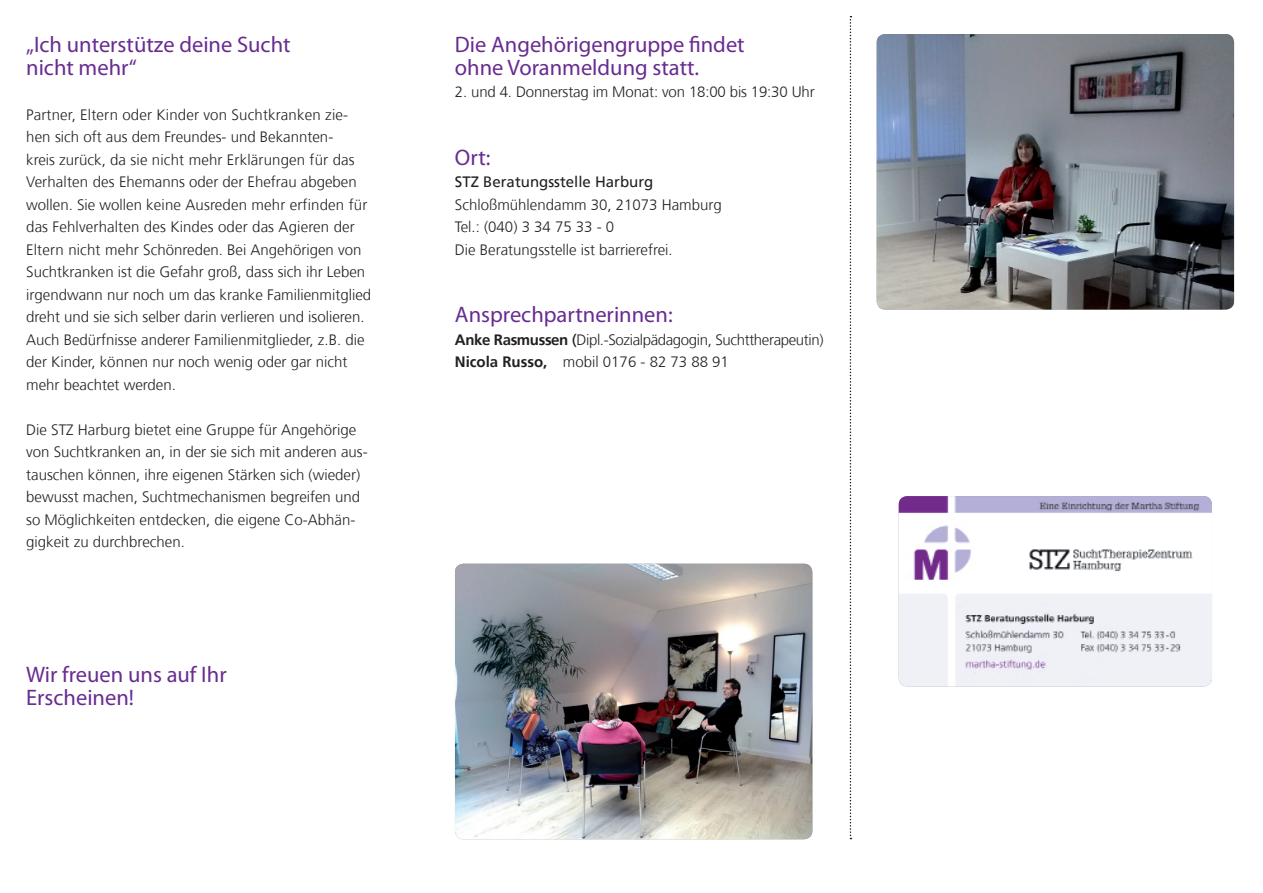
<style>
.page{position:relative;width:1263px;height:893px;background:#fff}
.page>*{position:absolute;margin:0;border:0;box-sizing:border-box;transform-origin:0 0}
.t1{font:22.5px/22.5px "Myriad Pro";color:#692c91}
.t2{font:300 15px/22.5px "Frutiger";color:#231f20}
.t3{font:300 15px/22.5px "Frutiger";letter-spacing:-.025em;color:#231f20}
.t4{font:15px "Frutiger";color:#231f20}
.s1{font-weight:700}
.s2{font-weight:400}
</style>
<div class="page">
<svg style="left:850px;top:16px;width:1px;height:823px"></svg>
<img style="left:899px;top:496px;width:313px;height:190px">
<img style="left:455px;top:564px;width:357px;height:275px">
<img style="left:877px;top:34px;width:357px;height:276px">
<h1 class="t1" style="left:26px;top:33px;width:266px">„Ich unterstütze deine Sucht nicht mehr“</h1>
<p class="t2" style="left:26px;top:104px;width:347px">Partner, Eltern oder Kinder von Suchtkranken zie&shy;hen sich oft aus dem Freundes- und Bekannten-<br>kreis zurück, da sie nicht mehr Erklärungen für das Verhalten des Ehemanns oder der Ehefrau abgeben wollen. Sie wollen keine Ausreden mehr erfinden für das Fehlverhalten des Kindes oder das Agieren der Eltern nicht mehr Schönreden. Bei Angehörigen von Suchtkranken ist die Gefahr groß, dass sich ihr Leben irgendwann nur noch um das kranke Familienmitglied dreht und sie sich selber darin verlieren und isolieren.<br>Auch Bedürfnisse anderer Familienmitglieder, z.B. die der Kinder, können nur noch wenig oder gar nicht mehr beachtet werden.</p>
<p class="t2" style="left:26px;top:419px;width:343px">Die STZ Harburg bietet eine Gruppe für Angehörige von Suchtkranken an, in der sie sich mit anderen aus&shy;tauschen können, ihre eigenen Stärken sich (wieder) bewusst machen, Suchtmechanismen begreifen und so Möglichkeiten entdecken, die eigene Co-Abhän&shy;gigkeit zu durchbrechen.</p>
<h1 class="t1" style="left:26px;top:663px;width:202px">Wir freuen uns auf Ihr<br>Erscheinen!</h1>
<h1 class="t1" style="left:455px;top:33px;width:291px">Die Angehörigengruppe findet ohne Voranmeldung statt.</h1>
<p class="t2" style="left:455px;top:81px;width:361px">2. und 4. Donnerstag im Monat: von 18:00 bis 19:30 Uhr</p>
<h1 class="t1" style="left:455px;top:146px;width:37px">Ort:</h1>
<p class="t4" style="left:455px;top:173px;width:200px">STZ Beratungsstelle Harburg</p>
<p class="t2" style="left:455px;top:194px;width:268px">Schloßmühlendamm 30, 21073 Hamburg<br>Tel.: (040) 3 34 75 33 - 0<br>Die Beratungsstelle ist barrierefrei.</p>
<h1 class="t1" style="left:455px;top:303px;width:219px">Ansprechpartnerinnen:</h1>
<p class="t3" style="left:455px;top:329px;width:370px"><span class="s1">Anke Rasmussen</span> <span class="s2">(</span>Dipl.-Sozialpädagogin, Suchttherapeutin)<br><span class="s1">Nicola Russo,</span> mobil 0176 - 82 73 88 91</p>
</div>
